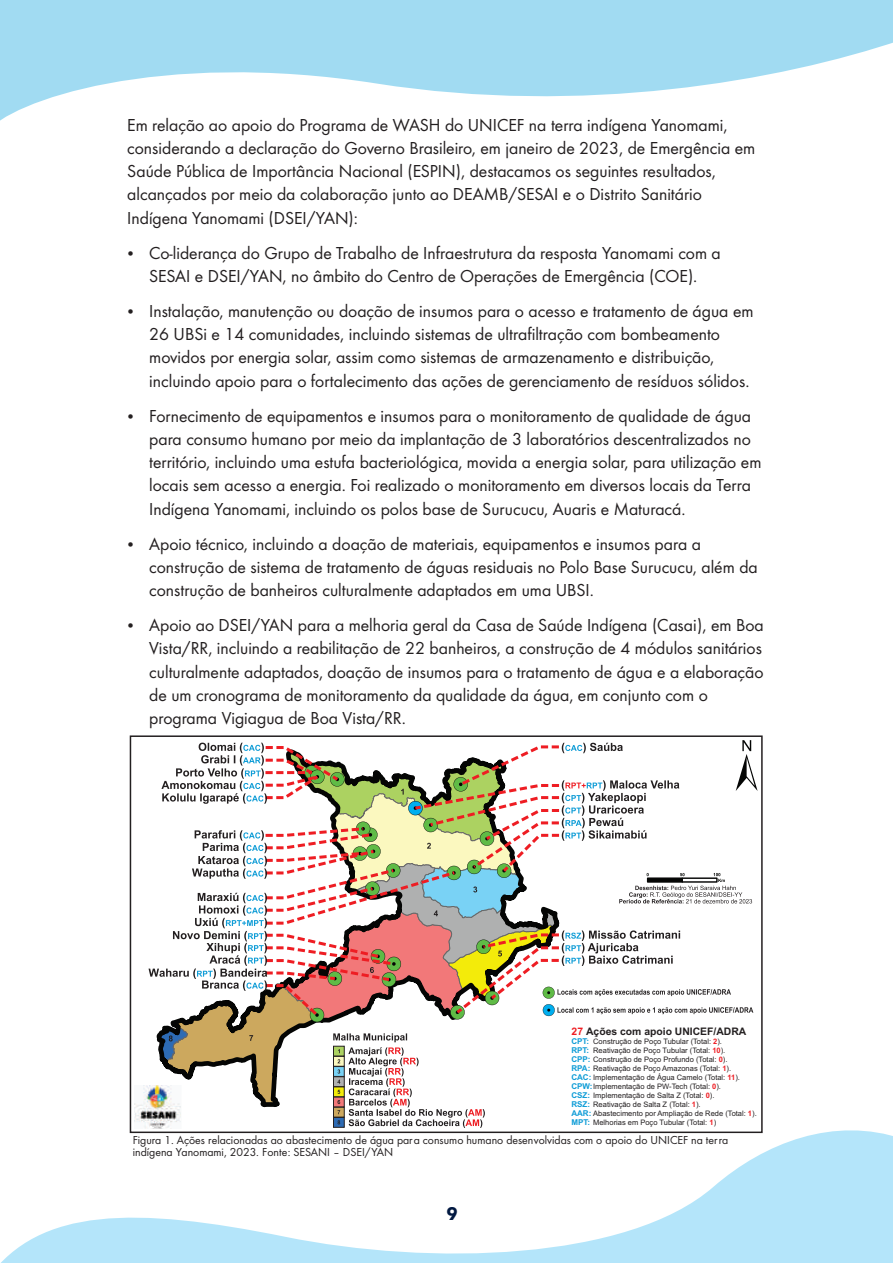
<style>
.page{position:relative;width:893px;height:1263px;background:#fff}
.page>*{position:absolute;margin:0;border:0;box-sizing:border-box;transform-origin:0 0}
.t1{font:18px/23.2px "Futura 55";color:#231f20}
.t2{font:700 18px "Futura BT";color:#011841}
.t3{font:12px/11.9px "Futura 55";color:#231f20}
.t4{font:700 10.35px "Arial";color:#231f20}
.t5{font:700 8.1px/9px "Arial";color:#0e9cd6}
.t6{font:7.5px "Arial";color:#231f20}
.s1{color:#ee1d23}
.s2{font-weight:700;color:#ee1d23}
.s3{font-weight:700;font-size:8.1px;color:#0e9cd6}
</style>
<div class="page">
<svg style="left:1px;top:1116px;width:892px;height:147px"></svg>
<svg style="left:0;top:0;width:893px;height:121px;fill:#a1dbf2"></svg>
<img style="left:135px;top:1085px;width:14px;height:43px">
<svg style="left:149px;top:740px;width:609px;height:401px"></svg>
<p class="t1" style="left:127px;top:112px;width:629px">Em relação ao apoio do Programa de WASH do UNICEF na terra indígena Yanomami, considerando a declaração do Governo Brasileiro, em janeiro de 2023, de Emergência em Saúde Pública de Importância Nacional (ESPIN), destacamos os seguintes resultados, alcançados por meio da colaboração junto ao DEAMB/SESAI e o Distrito Sanitário Indígena Yanomami (DSEI/YAN):</p>
<p class="t1" style="left:149px;top:240px;width:573px">Co-liderança do Grupo de Trabalho de Infraestrutura da resposta Yanomami com a<br>SESAI e DSEI/YAN, no âmbito do Centro de Operações de Emergência (COE).</p>
<p class="t1" style="left:149px;top:298px;width:606px">Instalação, manutenção ou doação de insumos para o acesso e tratamento de água em 26 UBSi e 14 comunidades, incluindo sistemas de ultrafiltração com bombeamento movidos por energia solar, assim como sistemas de armazenamento e distribuição, incluindo apoio para o fortalecimento das ações de gerenciamento de resíduos sólidos.</p>
<p class="t1" style="left:149px;top:403px;width:614px">Fornecimento de equipamentos e insumos para o monitoramento de qualidade de água para consumo humano por meio da implantação de 3 laboratórios descentralizados no território, incluindo uma estufa bacteriológica, movida a energia solar, para utilização em locais sem acesso a energia. Foi realizado o monitoramento em diversos locais da Terra Indígena Yanomami, incluindo os polos base de Surucucu, Auaris e Maturacá.</p>
<p class="t1" style="left:149px;top:531px;width:610px">Apoio técnico, incluindo a doação de materiais, equipamentos e insumos para a construção de sistema de tratamento de águas residuais no Polo Base Surucucu, além da construção de banheiros culturalmente adaptados em uma UBSI.</p>
<p class="t1" style="left:149px;top:613px;width:616px">Apoio ao DSEI/YAN para a melhoria geral da Casa de Saúde Indígena (Casai), em Boa Vista/RR, incluindo a reabilitação de 22 banheiros, a construção de 4 módulos sanitários culturalmente adaptados, doação de insumos para o tratamento de água e a elaboração de um cronograma de monitoramento da qualidade da água, em conjunto com o programa Vigiagua de Boa Vista/RR.</p>
<p class="t4" style="left:572px;top:1027px;width:176px"><span class="s1">27</span> Ações com apoio UNICEF/ADRA</p>
<p class="t5" style="left:571px;top:1037px;width:19px">CPT:<br>RPT:</p>
<p class="t6" style="left:593px;top:1039px;width:130px">Construção de Poço Tubular (Total: <span class="s2">2</span>).</p>
<p class="t6" style="left:593px;top:1048px;width:134px">Reativação de Poço Tubular (Total: <span class="s2">10</span>).</p>
<p class="t6" style="left:571px;top:1056px;width:158px"><span class="s3">CPP:</span> Construção de Poço Profundo (Total: <span class="s2">0</span>).</p>
<p class="t6" style="left:571px;top:1065px;width:161px"><span class="s3">RPA:</span> Reativação de Poço Amazonas (Total: <span class="s2">1</span>).</p>
<p class="t6" style="left:571px;top:1074px;width:170px"><span class="s3">CAC:</span> Implementação de Água Camelo (Total: <span class="s2">11</span>).</p>
<p class="t6" style="left:571px;top:1083px;width:151px"><span class="s3">CPW:</span>Implementação de PW-Tech (Total: <span class="s2">0</span>).</p>
<p class="t6" style="left:571px;top:1092px;width:145px"><span class="s3">CSZ:</span> Implementação de Salta Z (Total: <span class="s2">0</span>).</p>
<p class="t6" style="left:571px;top:1101px;width:131px"><span class="s3">RSZ:</span> Reativação de Salta Z (Total: <span class="s2">1</span>).</p>
<p class="t6" style="left:571px;top:1110px;width:187px"><span class="s3">AAR:</span> Abastecimento por Ampliação de Rede (Total: <span class="s2">1</span>).</p>
<p class="t6" style="left:571px;top:1119px;width:146px"><span class="s3">MPT:</span> Melhorias em Poço Tubular (Total: <span class="s2">1</span>)</p>
<p class="t3" style="left:133px;top:1134px;width:597px">Figura 1. Ações relacionadas ao abastecimento de água para consumo humano desenvolvidas com o apoio do UNICEF na terra indígena Yanomami, 2023. Fonte: SESANI – DSEI/YAN</p>
<p class="t2" style="left:446px;top:1207px;width:13px">9</p>
</div>
